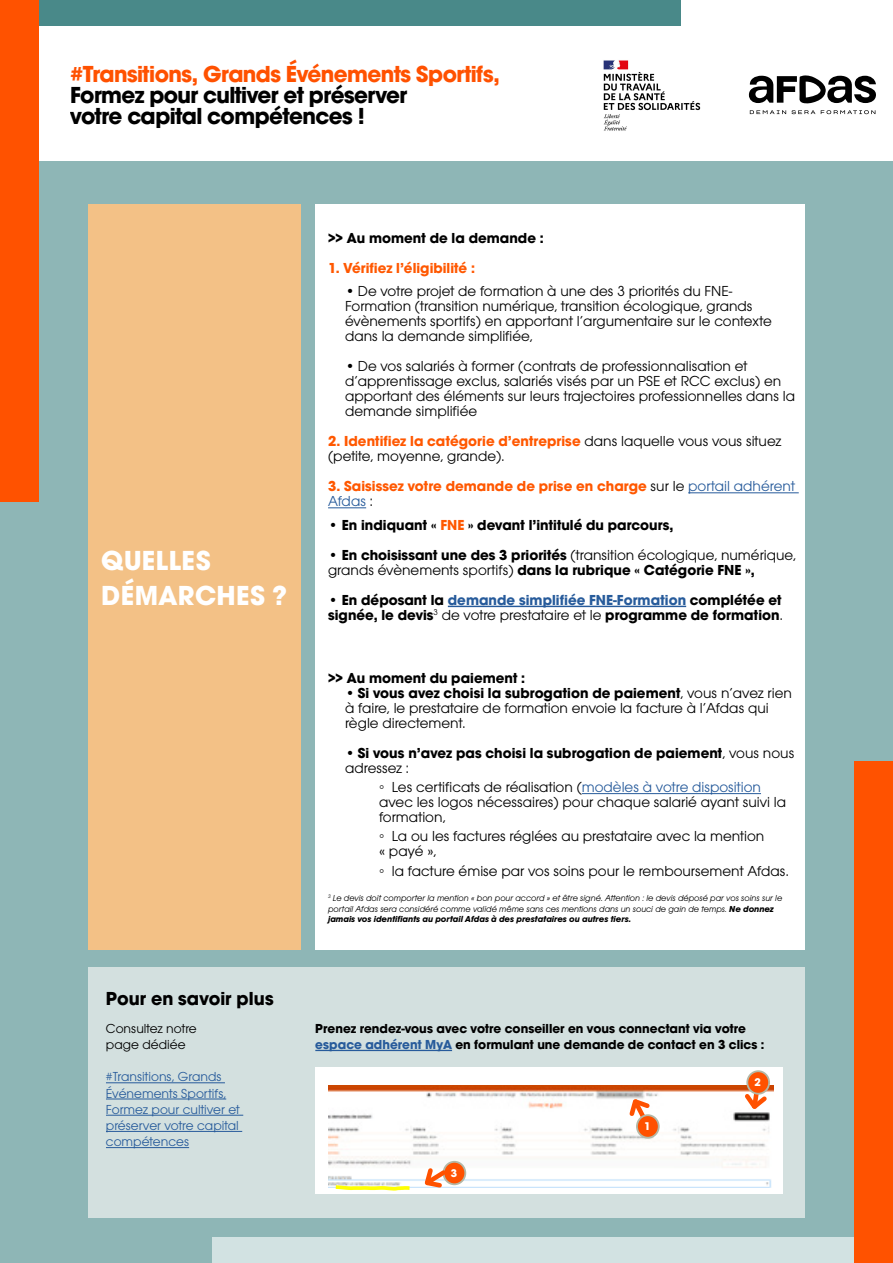
<style>
.page{position:relative;width:893px;height:1263px;background:#fff}
.page>*{position:absolute;margin:0;border:0;box-sizing:border-box;transform-origin:0 0}
.t1{font:700 28.5px/34.2px "Avalon";letter-spacing:.015em;color:#fff}
.t2{font:700 24px/21px "Avalon";letter-spacing:-.025em;color:#000}
.t3{font:700 24px "Avalon";letter-spacing:-.025em;color:#ff5100}
.t4{font:700 19.5px "Avalon";color:#000}
.t5{font:15px/15px "Avalon";color:#000}
.t6{font:700 15px/15px "Avalon";color:#000}
.t7{font:700 15px/15px "Avalon";color:#ff5800}
.t8{font:700 13.5px/16.2px "Avalon";color:#000}
.t9{font:13.5px/16.2px "Avalon";color:#275b9b}
.t10{font:13.5px/16.2px "Avalon";color:#000}
.t11{font:700 11.55px "Avalon";color:#fff}
.t12{font:italic 9px/10.5px "Avalon";color:#000}
.s1{font-weight:700;color:#ff5800}
.s2{font-weight:400;color:#000}
.s3{font-weight:400;color:#275b9b}
.s4{font-weight:400}
.s5{color:#ff5800}
.s6{font-weight:700}
.s7{color:#275b9b}
.s8{font-family:"Arial";font-weight:900}
</style>
<div class="page">
<div style="left:0;top:162px;width:893px;height:1101px;background:#8eb6b6"></div>
<div style="left:0;top:0;width:680px;height:26px;background:#498989"></div>
<div style="left:0;top:0;width:38px;height:502px;background:#ff5200"></div>
<div style="left:213px;top:1237px;width:680px;height:26px;background:#d2e2e2"></div>
<div style="left:855px;top:761px;width:38px;height:502px;background:#ff5200"></div>
<div style="left:88px;top:967px;width:717px;height:250px;background:#d3e0df"></div>
<hr style="left:315px;top:1050px;width:137px;height:1px;background:#275b9b">
<hr style="left:106px;top:1082px;width:119px;height:1px;background:#275b9b">
<hr style="left:106px;top:1098px;width:120px;height:1px;background:#275b9b">
<hr style="left:106px;top:1115px;width:137px;height:1px;background:#275b9b">
<hr style="left:106px;top:1131px;width:136px;height:1px;background:#275b9b">
<hr style="left:106px;top:1147px;width:83px;height:1px;background:#275b9b">
<div style="left:315px;top:1067px;width:467px;height:127px;background:#fff"></div>
<img style="left:328px;top:1086px;width:445px;height:84px">
<img style="left:328px;top:1172px;width:443px;height:16px">
<svg style="left:626px;top:1095px;width:27px;height:28px"></svg>
<div style="left:637px;top:1115px;width:22px;height:23px;background:#ff5100;border-radius:50%"></div>
<div style="left:636px;top:1114px;width:24px;height:24px;border:2px solid #b3b8a7;border-radius:50%"></div>
<div style="left:443px;top:1162px;width:22px;height:22px;background:#ff5100;border-radius:50%"></div>
<div style="left:443px;top:1161px;width:23px;height:24px;border:2px solid #b3b8a7;border-radius:50%"></div>
<svg style="left:741px;top:1085px;width:30px;height:28px"></svg>
<div style="left:747px;top:1071px;width:22px;height:23px;background:#ff5100;border-radius:50%"></div>
<div style="left:746px;top:1070px;width:24px;height:25px;border:2px solid #b3b8a7;border-radius:50%"></div>
<svg style="left:332px;top:1183px;width:82px;height:8px"></svg>
<svg style="left:421px;top:1165px;width:29px;height:23px"></svg>
<svg style="left:749px;top:75px;width:127px;height:29px"></svg>
<svg style="left:750px;top:110px;width:65px;height:4px"></svg>
<svg style="left:821px;top:110px;width:54px;height:4px"></svg>
<div style="left:315px;top:204px;width:490px;height:745px;background:#fff"></div>
<hr style="left:688px;top:492px;width:111px;height:1px;background:#275b9b">
<hr style="left:328px;top:507px;width:38px;height:1px;background:#275b9b">
<hr style="left:448px;top:606px;width:238px;height:1px;background:#275b9b">
<hr style="left:582px;top:793px;width:179px;height:1px;background:#275b9b">
<div style="left:88px;top:204px;width:212px;height:745px;background:#f3c186"></div>
<img style="left:603px;top:60px;width:98px;height:71px">
<h2 class="t3" style="left:70px;top:59px;width:431px">#Transitions, Grands Événements Sportifs,</h2>
<h2 class="t2" style="left:70px;top:84px;width:339px">Formez pour cultiver et préserver votre capital compétences !</h2>
<h1 class="t1" style="left:101px;top:543px;width:187px">QUELLES<br>DÉMARCHES ?</h1>
<h3 class="t4" style="left:106px;top:986px;width:169px">Pour en savoir plus</h3>
<p class="t10" style="left:106px;top:1020px;width:92px">Consultez notre page dédiée</p>
<p class="t9" style="left:106px;top:1069px;width:135px">#Transitions, Grands<br>Événements Sportifs,<br>Formez pour cultiver et préserver votre capital compétences</p>
<p class="t6" style="left:328px;top:230px;width:217px">&gt;&gt; Au moment de la demande :</p>
<p class="t7" style="left:328px;top:260px;width:148px">1. Vérifiez l’éligibilité :</p>
<p class="t5" style="left:345px;top:284px;width:428px">• De votre projet de formation à une des 3 priorités du FNE-Formation (transition numérique, transition écologique, grands évènements sportifs) en apportant l’argumentaire sur le contexte dans la demande simplifiée,</p>
<p class="t5" style="left:345px;top:359px;width:452px">• De vos salariés à former (contrats de professionnalisation et d’apprentissage exclus, salariés visés par un PSE et RCC exclus) en apportant des éléments sur leurs trajectoires professionnelles dans la demande simplifiée</p>
<p class="t5" style="left:328px;top:434px;width:455px"><span class="s1">2. Identifiez la catégorie d’entreprise</span> dans laquelle vous vous situez (petite, moyenne, grande).</p>
<p class="t7" style="left:328px;top:479px;width:468px">3. Saisissez votre demande de prise en charge <span class="s2">sur le</span> <span class="s3">portail adhérent<br>Afdas</span> <span class="s2">:</span></p>
<p class="t6" style="left:328px;top:517px;width:347px"><span class="s4">•</span> En indiquant « <span class="s5">FNE</span> » devant l’intitulé du parcours,</p>
<p class="t5" style="left:328px;top:547px;width:470px">• <span class="s6">En choisissant une des 3 priorités</span> (transition écologique, numérique, grands évènements sportifs) <span class="s6">dans la rubrique « Catégorie FNE »,</span></p>
<p class="t6" style="left:328px;top:592px;width:456px"><span class="s4">•</span> En déposant la <span class="s7">demande simplifiée FNE-Formation</span> complétée et signée, le devis<sup>3</sup> <span class="s4">de votre prestataire et le</span> programme de formation<span class="s4">.</span></p>
<p class="t6" style="left:328px;top:670px;width:199px">&gt;&gt; Au moment du paiement :</p>
<p class="t5" style="left:345px;top:685px;width:448px"><span class="s6">• Si vous avez choisi la subrogation de paiement</span>, vous n’avez rien à faire, le prestataire de formation envoie la facture à l’Afdas qui règle directement.</p>
<p class="t6" style="left:345px;top:745px;width:451px">• Si vous n’avez pas choisi la subrogation de paiement<span class="s4">, vous nous adressez :</span></p>
<p class="t5" style="left:379px;top:780px;width:408px"><span class="s8">◦</span> Les certificats de réalisation (<span class="s7">modèles à votre disposition </span>avec les logos nécessaires) pour chaque salarié ayant suivi la formation,</p>
<p class="t5" style="left:379px;top:829px;width:387px"><span class="s8">◦</span> La ou les factures réglées au prestataire avec la mention « payé »,</p>
<p class="t5" style="left:379px;top:863px;width:411px"><span class="s8">◦</span> la facture émise par vos soins pour le remboursement Afdas.</p>
<p class="t12" style="left:328px;top:893px;width:456px"><sup>3</sup> Le devis doit comporter la mention « bon pour accord » et être signé. Attention : le devis déposé par vos soins sur le portail Afdas sera considéré comme validé même sans ces mentions dans un souci de gain de temps. <span class="s6">Ne donnez jamais vos identifiants au portail Afdas à des prestataires ou autres tiers.</span></p>
<p class="t8" style="left:315px;top:1020px;width:451px">Prenez rendez-vous avec votre conseiller en vous connectant via votre <span class="s7">espace adhérent MyA</span> en formulant une demande de contact en 3 clics :</p>
<p class="t11" style="left:451px;top:1166px;width:8px">3</p>
<p class="t11" style="left:644px;top:1119px;width:8px">1</p>
<p class="t11" style="left:754px;top:1075px;width:8px">2</p>
</div>
